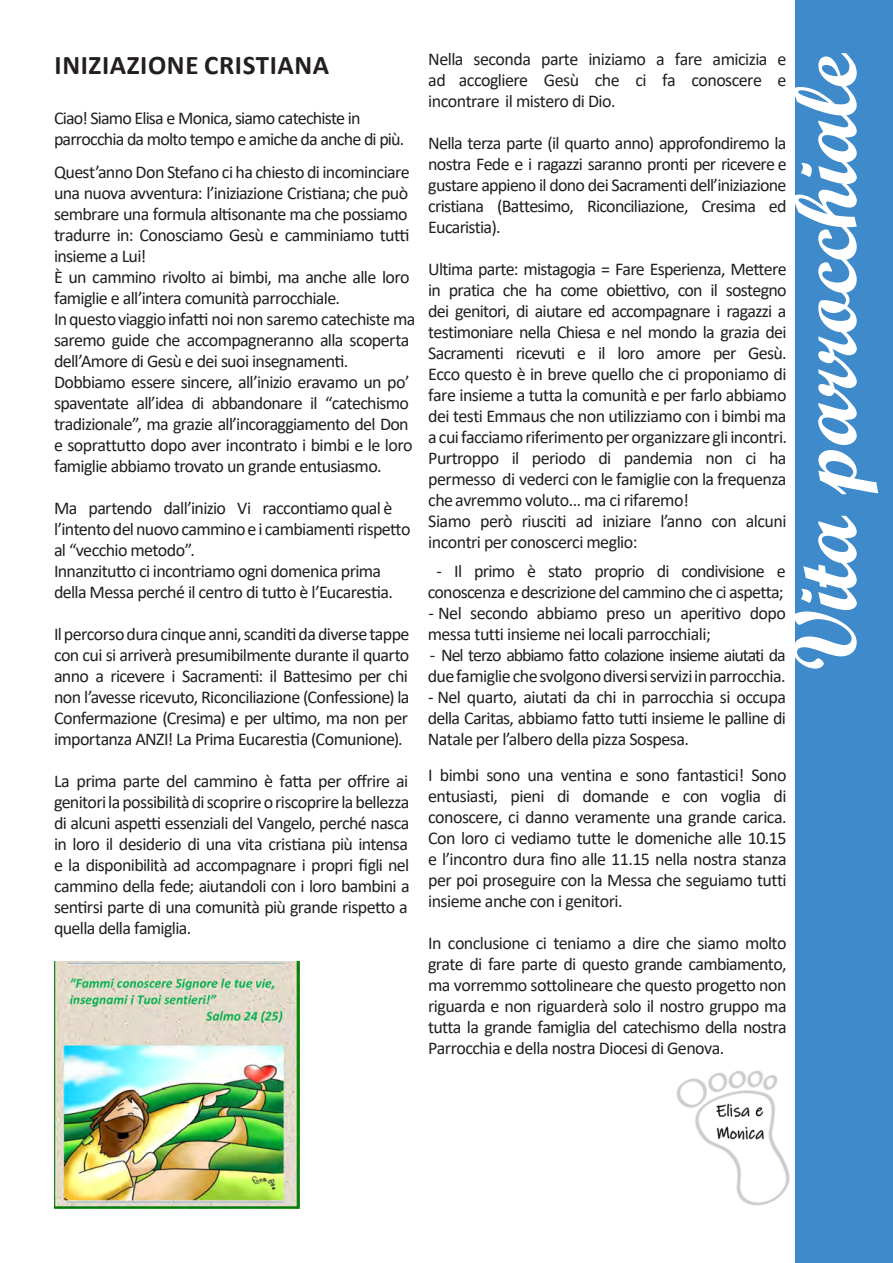
<style>
.page{position:relative;width:893px;height:1263px;background:#fff}
.page>*{position:absolute;margin:0;border:0;box-sizing:border-box;transform-origin:0 0}
.t1{font:90px "Script MT Bold";letter-spacing:-.01em;color:#fff}
.t2{font:700 27px "Calibri";letter-spacing:.02em;color:#231f20}
.t3{font:18px/21px "Calibri";letter-spacing:-.035em;color:#231f20;text-align:justify}
</style>
<div class="page">
<div style="left:795px;top:0;width:98px;height:1263px;background:#3e8aca"></div>
<img style="left:676px;top:1070px;width:114px;height:136px">
<img style="left:54px;top:962px;width:246px;height:247px">
<p class="t2" style="left:55px;top:46px;width:276px">INIZIAZIONE CRISTIANA</p>
<p class="t3" style="left:54px;top:107px;width:352px">Ciao! Siamo Elisa e Monica, siamo catechiste in parrocchia da molto tempo e amiche da anche di più.</p>
<p class="t3" style="left:54px;top:161px;width:363px;text-align:left">Quest’anno Don Stefano ci ha chiesto di incominciare una nuova avventura: l’iniziazione Cristiana; che può sembrare una formula altisonante ma che possiamo tradurre in: Conosciamo Gesù e camminiamo tutti insieme a Lui!<br>È un cammino rivolto ai bimbi, ma anche alle loro famiglie e all’intera comunità parrocchiale.<br>In questo viaggio infatti noi non saremo catechiste ma saremo guide che accompagneranno alla scoperta dell’Amore di Gesù e dei suoi insegnamenti.<br>Dobbiamo essere sincere, all’inizio eravamo un po’ spaventate all’idea di abbandonare il “catechismo tradizionale”, ma grazie all’incoraggiamento del Don e soprattutto dopo aver incontrato i bimbi e le loro famiglie abbiamo trovato un grande entusiasmo.</p>
<p class="t3" style="left:54px;top:497px;width:358px;text-align:left">Ma partendo dall’inizio Vi raccontiamo qual è l’intento del nuovo cammino ei cambiamenti rispetto al “vecchio metodo”.<br>Innanzitutto ci incontriamo ogni domenica prima della Messa perché il centro di tutto è l’Eucarestia.</p>
<p class="t3" style="left:54px;top:623px;width:357px">Il percorso dura cinque anni, scanditi da diverse tappe con cui si arriverà presumibilmente durante il quarto anno a ricevere i Sacramenti: il Battesimo per chi non l’avesse ricevuto, Riconciliazione (Confessione) la Confermazione (Cresima) e per ultimo, ma non per importanza ANZI! La Prima Eucarestia (Comunione).</p>
<p class="t3" style="left:54px;top:770px;width:357px">La prima parte del cammino è fatta per offrire ai genitori la possibilità di scoprire o riscoprire la bellezza di alcuni aspetti essenziali del Vangelo, perché nasca in loro il desiderio di una vita cristiana più intensa e la disponibilità ad accompagnare i propri figli nel cammino della fede; aiutandoli con i loro bambini a sentirsi parte di una comunità più grande rispetto a quella della famiglia.</p>
<p class="t3" style="left:428px;top:48px;width:360px">Nella seconda parte iniziamo a fare amicizia e ad accogliere Gesù che ci fa conoscere e incontrare il mistero di Dio.</p>
<p class="t3" style="left:428px;top:132px;width:360px">Nella terza parte (il quarto anno) approfondiremo la nostra Fede e i ragazzi saranno pronti per ricevere e gustare appieno il dono dei Sacramenti dell’iniziazione cristiana (Battesimo, Riconciliazione, Cresima ed Eucaristia).</p>
<p class="t3" style="left:428px;top:258px;width:360px;text-align:left">Ultima parte: mistagogia = Fare Esperienza, Mettere in pratica che ha come obiettivo, con il sostegno dei genitori, di aiutare ed accompagnare i ragazzi a testimoniare nella Chiesa e nel mondo la grazia dei Sacramenti ricevuti e il loro amore per Gesù.<br>Ecco questo è in breve quello che ci proponiamo di fare insieme a tutta la comunità e per farlo abbiamo dei testi Emmaus che non utilizziamo con i bimbi ma a cui facciamo riferimento per organizzaregli incontri.<br>Purtroppo il periodo di pandemia non ci ha permesso di vederci con le famiglie con la frequenza che avremmo voluto… ma ci rifaremo!<br>Siamo però riusciti ad iniziare l’anno con alcuni incontri per conoscerci meglio:</p>
<p class="t3" style="left:428px;top:560px;width:360px;text-align:center">- Il primo è stato proprio di condivisione e conoscenza e descrizione del cammino che ci aspetta;</p>
<p class="t3" style="left:428px;top:602px;width:360px">- Nel secondo abbiamo preso un aperitivo dopo messa tutti insieme nei locali parrocchiali;</p>
<p class="t3" style="left:428px;top:644px;width:360px">- Nel terzo abbiamo fatto colazione insieme aiutati da duefamiglie chesvolgono diversi servizi in parrocchia.</p>
<p class="t3" style="left:428px;top:686px;width:360px">- Nel quarto, aiutati da chi in parrocchia si occupa della Caritas, abbiamo fatto tutti insieme le palline di Natale per l’albero della pizza Sospesa.</p>
<p class="t3" style="left:428px;top:764px;width:360px">I bimbi sono una ventina e sono fantastici! Sono entusiasti, pieni di domande e con voglia di conoscere, ci danno veramente una grande carica.<br>Con loro ci vediamo tutte le domeniche alle 10.15 e l’incontro dura fino alle 11.15 nella nostra stanza per poi proseguire con la Messa che seguiamo tutti insieme anche con i genitori.</p>
<p class="t3" style="left:428px;top:932px;width:360px">In conclusione ci teniamo a dire che siamo molto grate di fare parte di questo grande cambiamento, ma vorremmo sottolineare che questo progetto non riguarda e non riguarderà solo il nostro gruppo ma tutta la grande famiglia del catechismo della nostra Parrocchia e della nostra Diocesi di Genova.</p>
<p class="t1" style="left:770px;top:671px;width:620px;rotate:-90deg">Vita parrocchiale</p>
</div>
